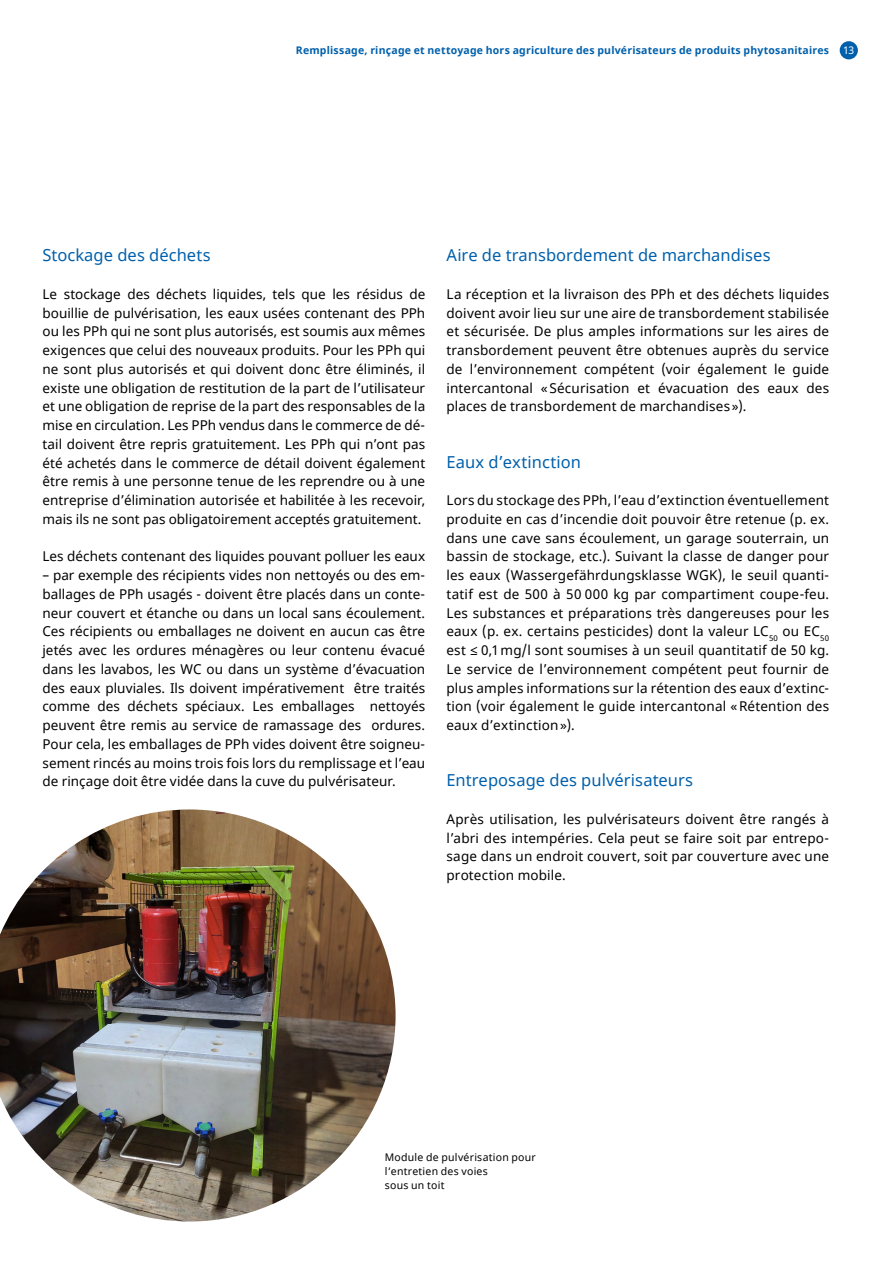
<style>
.page{position:relative;width:893px;height:1263px;background:#fff}
.page>*{position:absolute;margin:0;border:0;box-sizing:border-box;transform-origin:0 0}
.Lauftext_04{font:16.5px "Noto Sans";letter-spacing:.005em;color:#0060ac}
.Lauftext_04-2{font:13.5px/18.8px "Noto Sans";letter-spacing:.005em;color:#000;text-align:justify}
.t1{font:700 10.5px "Noto Sans";letter-spacing:.02em;color:#0060ac}
.Legende_linksbündig{font:10.5px/14.2px "Noto Sans";letter-spacing:.025em;color:#000}
.t2{font:10.5px "Noto Sans";color:#fff}
</style>
<div class="page">
<div style="left:840px;top:41px;width:18px;height:18px;background:#0060ac;border-radius:50%"></div>
<img style="left:0;top:809px;width:396px;height:412px">
<p class="t1" style="left:296px;top:43px;width:535px">Remplissage, rinçage et nettoyage hors agriculture des pulvérisateurs de produits phytosanitaires</p>
<p class="t2" style="left:843px;top:43px;width:13px">13</p>
<p class="Lauftext_04" style="left:43px;top:244px;width:170px">Stockage des déchets</p>
<p class="Lauftext_04-2" style="left:43px;top:285px;width:384px">Le stockage des déchets liquides, tels que les résidus de bouillie de pulvérisation, les eaux usées contenant des PPh ou les PPh qui ne sont plus autorisés, est soumis aux mêmes exigences que celui des nouveaux produits. Pour les PPh qui ne sont plus autorisés et qui doivent donc être éliminés, il existe une obligation de restitution de la part de l’utilisateur et une obligation de reprise de la part des responsables de la mise en circulation. Les PPh vendus dans le commerce de dé&shy;tail doivent être repris gratuitement. Les PPh qui n’ont pas été achetés dans le commerce de détail doivent également être remis à une personne tenue de les reprendre ou à une entreprise d’élimination autorisée et habilitée à les recevoir, mais ils ne sont pas obligatoirement acceptés gratuitement.</p>
<p class="Lauftext_04-2" style="left:43px;top:548px;width:384px">Les déchets contenant des liquides pouvant polluer les eaux</p>
<p class="Lauftext_04-2" style="left:43px;top:566px;width:384px">– par exemple des récipients vides non nettoyés ou des em&shy;ballages de PPh usagés - doivent être placés dans un conte&shy;neur couvert et étanche ou dans un local sans écoulement.<br>Ces récipients ou emballages ne doivent en aucun cas être jetés avec les ordures ménagères ou leur contenu évacué dans les lavabos, les WC ou dans un système d’évacuation des eaux pluviales. Ils doivent impérativement être traités comme des déchets spéciaux. Les emballages nettoyés peuvent être remis au service de ramassage des ordures.<br>Pour cela, les emballages de PPh vides doivent être soigneu&shy;sement rincés au moins trois fois lors du remplissage et l’eau de rinçage doit être vidée dans la cuve du pulvérisateur.</p>
<p class="Lauftext_04" style="left:446px;top:244px;width:326px">Aire de transbordement de marchandises</p>
<p class="Lauftext_04-2" style="left:446px;top:285px;width:384px">La réception et la livraison des PPh et des déchets liquides doivent avoir lieu sur une aire de transbordement stabilisée et sécurisée. De plus amples informations sur les aires de transbordement peuvent être obtenues auprès du service de l’environnement compétent (voir également le guide intercantonal «Sécurisation et évacuation des eaux des places de transbordement de marchandises»).</p>
<p class="Lauftext_04" style="left:446px;top:450px;width:136px">Eaux d’extinction</p>
<p class="Lauftext_04-2" style="left:446px;top:491px;width:384px">Lors du stockage des PPh, l’eau d’extinction éventuellement produite en cas d’incendie doit pouvoir être retenue (p. ex. dans une cave sans écoulement, un garage souterrain, un bassin de stockage, etc.). Suivant la classe de danger pour les eaux (Wassergefährdungsklasse WGK), le seuil quanti&shy;tatif est de 500 à 50 000 kg par compartiment coupe-feu.<br>Les substances et préparations très dangereuses pour les eaux (p. ex. certains pesticides) dont la valeur LC<sub>50</sub> ou EC<sub>50 </sub>est ≤ 0,1mg/l sont soumises à un seuil quantitatif de 50 kg.<br>Le service de l’environnement compétent peut fournir de plus amples informations sur la rétention des eaux d’extinc&shy;tion (voir également le guide intercantonal «Rétention des eaux d’extinction»).</p>
<p class="Lauftext_04" style="left:446px;top:769px;width:248px">Entreposage des pulvérisateurs</p>
<p class="Lauftext_04-2" style="left:446px;top:810px;width:384px">Après utilisation, les pulvérisateurs doivent être rangés à l’abri des intempéries. Cela peut se faire soit par entrepo&shy;sage dans un endroit couvert, soit par couverture avec une protection mobile.</p>
<p class="Legende_linksbündig" style="left:385px;top:1150px;width:153px">Module de pulvérisation pour l‘entretien des voies</p>
<p class="Legende_linksbündig" style="left:385px;top:1179px;width:61px">sous un toit</p>
</div>
